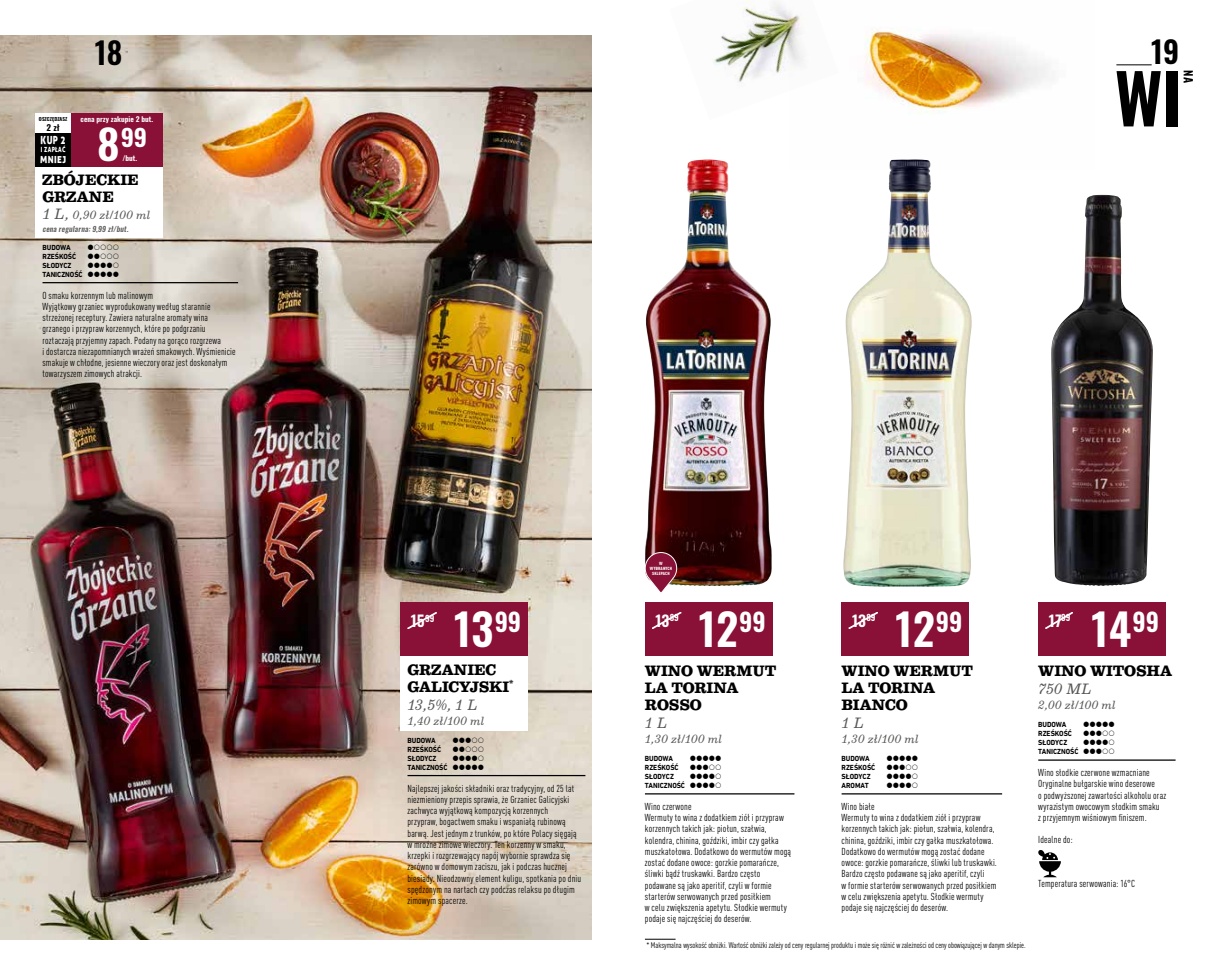
<style>
.page{position:relative;width:1219px;height:975px;background:#fff}
.page>*{position:absolute;margin:0;border:0;box-sizing:border-box;transform-origin:0 0}
.t1{font:600 68.38px "Oswald";color:#000}
.t2{font:600 43.75px "Oswald";letter-spacing:-.06em;color:#fff}
.t3{font:600 30.25px "Oswald";color:#000}
.t4{font:600 25px "Oswald";color:#fff}
.t5{font:600 23.5px "Oswald";color:#fff;scale:1.06 1}
.t6{font:700 15.62px/16.9px "Egizio URWTOT";letter-spacing:-.005em;color:#000}
.t7{font:italic 15.62px "Egizio URWTOT";color:#575756}
.t8{font:600 15.25px "Oswald";letter-spacing:-.06em;color:#fff}
.t9{font:italic 12.5px "Egizio URWTOT";letter-spacing:.01em;color:#575756}
.t10{font:600 11.38px "Oswald";color:#000}
.t11{font:11.12px "Aller Display";color:#fff;scale:.8 1}
.t12{font:condensed 10px/11.2px "DIN Pro";letter-spacing:.02em;color:#000}
.t13{font:9.62px "Aller Display";letter-spacing:.05em;color:#fff;scale:.94 1}
.t14{font:600 8.75px "Oswald";color:#fff}
.t15{font:600 8.38px "Oswald";color:#000;scale:1.06 1}
.t16{font:condensed 8.12px "DIN Pro";color:#000}
.t17{font:700 7.5px/9px "DIN Next LT Pro";letter-spacing:-.005em;color:#000;scale:.95 1}
.t18{font:italic 500 7.5px "Oswald";color:#575756}
.t19{font:600 7px "Oswald";color:#fff;scale:1.06 1}
.t20{font:7px "Aller Display";letter-spacing:.05em;color:#fff;scale:.8 1}
.t21{font:600 4.88px "Oswald";color:#000;scale:1.06 1}
.t22{font:900 condensed 4.5px/5.1px "DIN Pro";letter-spacing:.025em;color:#fff;text-align:center}
.s1{font-size:41.12px}
.s2{font-size:15.62px}
.s3{font-weight:400;font-style:italic;color:#575756}
</style>
<div class="page">
<hr style="left:645px;top:938px;width:31px;height:1px;background:#000">
<img style="left:0;top:35px;width:592px;height:904px">
<div style="left:35px;top:167px;width:128px;height:71px;background:#fff"></div>
<div style="left:400px;top:656px;width:128px;height:74px;background:#fff"></div>
<img style="left:864px;top:27px;width:184px;height:87px">
<img style="left:713px;top:0;width:91px;height:82px">
<img style="left:843px;top:159px;width:129px;height:427px">
<img style="left:1051px;top:195px;width:102px;height:391px">
<img style="left:645px;top:159px;width:127px;height:427px">
<svg style="left:645px;top:552px;width:32px;height:40px"></svg>
<hr style="left:43px;top:282px;width:195px;height:1px;background:#000">
<hr style="left:407px;top:774px;width:178px;height:2px;background:#000">
<hr style="left:842px;top:793px;width:160px;height:1px;background:#000">
<hr style="left:1038px;top:759px;width:137px;height:1px;background:#000">
<svg style="left:1038px;top:850px;width:23px;height:27px"></svg>
<hr style="left:645px;top:793px;width:149px;height:1px;background:#000">
<div style="left:842px;top:602px;width:127px;height:54px;background:#891037"></div>
<svg style="left:849px;top:612px;width:29px;height:16px"></svg>
<div style="left:645px;top:602px;width:127px;height:54px;background:#891037"></div>
<svg style="left:652px;top:612px;width:29px;height:16px"></svg>
<div style="left:71px;top:113px;width:92px;height:54px;background:#891037"></div>
<div style="left:35px;top:113px;width:36px;height:54px;background:#000"></div>
<div style="left:35px;top:113px;width:36px;height:20px;background:#fff"></div>
<div style="left:1038px;top:602px;width:128px;height:54px;background:#891037"></div>
<svg style="left:1045px;top:612px;width:28px;height:16px"></svg>
<div style="left:400px;top:603px;width:128px;height:53px;background:#891037"></div>
<svg style="left:407px;top:612px;width:30px;height:16px"></svg>
<hr style="left:1116px;top:64px;width:36px;height:1px;background:#000">
<svg style="left:88px;top:244px;width:30px;height:33px"></svg>
<svg style="left:453px;top:737px;width:30px;height:32px"></svg>
<h3 class="t3" style="left:93px;top:32px;width:31px">18</h3>
<p class="t21" style="left:39px;top:115px;width:28px">OSZCZĘDZASZ</p>
<p class="t15" style="left:47px;top:121px;width:14px">2 zł</p>
<p class="t11" style="left:41px;top:133px;width:33px">KUP 2</p>
<p class="t20" style="left:41px;top:145px;width:32px">I ZAPŁAĆ</p>
<p class="t13" style="left:40px;top:154px;width:29px">MNIEJ</p>
<p class="t19" style="left:81px;top:115px;width:70px">cena przy zakupie 2 but.</p>
<h3 class="t5" style="left:97px;top:121px;width:48px"><span class="s1">8</span>99</h3>
<p class="t19" style="left:122px;top:153px;width:15px">/but.</p>
<h3 class="t6" style="left:43px;top:172px;width:98px">ZBÓJECKIE<br>GRZANE</h3>
<p class="t9" style="left:43px;top:208px;width:109px"><span class="s2">1 L,</span> 0,90 zł/100 ml</p>
<p class="t18" style="left:43px;top:225px;width:89px">cenaregularna:9,99 zł/but.</p>
<p class="t17" style="left:43px;top:242px;width:44px">BUDOWA<br>RZEŚKOŚĆ<br>SŁODYCZ<br>TANICZNOŚĆ</p>
<p class="t12" style="left:43px;top:289px;width:195px">O smaku korzennym lub malinowym<br>Wyjątkowy grzaniec wyprodukowany według starannie strzeżonej receptury. Zawiera naturalne aromaty wina grzanego i przypraw korzennych, które po podgrzaniu roztaczają przyjemny zapach. Podany na gorąco rozgrzewa<br>i dostarcza niezapomnianych wrażeń smakowych. Wyśmienicie smakuje w chłodne, jesienne wieczory oraz jest doskonałym towarzyszem zimowych atrakcji.</p>
<h3 class="t3" style="left:1149px;top:31px;width:31px">19</h3>
<p class="t22" style="left:650px;top:560px;width:24px">W<br>WYBRANYCH<br>SKLEPACH</p>
<p class="t10" style="left:1196px;top:70px;width:14px;rotate:90deg">NA</p>
<h1 class="t1" style="left:1114px;top:51px;width:69px">WI</h1>
<p class="t14" style="left:670px;top:611px;width:11px">89</p>
<h2 class="t2" style="left:696px;top:598px;width:71px">12<sup>99</sup></h2>
<h3 class="t8" style="left:851px;top:609px;width:26px">13<sup>89</sup></h3>
<h2 class="t2" style="left:893px;top:598px;width:44px">12</h2>
<p class="t14" style="left:425px;top:611px;width:11px">99</p>
<h2 class="t2" style="left:451px;top:598px;width:71px">13<sup>99</sup></h2>
<h3 class="t8" style="left:410px;top:610px;width:16px">15</h3>
<h3 class="t4" style="left:1133px;top:604px;width:28px">99</h3>
<h3 class="t8" style="left:654px;top:609px;width:16px">13</h3>
<h3 class="t4" style="left:936px;top:604px;width:28px">99</h3>
<h3 class="t8" style="left:1048px;top:609px;width:24px">17<sup>99</sup></h3>
<h2 class="t2" style="left:1088px;top:598px;width:45px">14</h2>
<h3 class="t6" style="left:407px;top:661px;width:107px;line-height:17.4px">GRZANIEC<br>GALICYJSKI<sup>*<br></sup><span class="s3">13,5%, 1 L</span></h3>
<p class="t9" style="left:407px;top:713px;width:78px">1,40 zł/100 ml</p>
<p class="t17" style="left:407px;top:735px;width:44px">BUDOWA<br>RZEŚKOŚĆ<br>SŁODYCZ<br>TANICZNOŚĆ</p>
<p class="t12" style="left:407px;top:782px;width:175px">Najlepszej jakości składniki oraz tradycyjny, od 25 lat niezmieniony przepis sprawia, że Grzaniec Galicyjski zachwyca wyjątkową kompozycją korzennych<br>przypraw, bogactwem smaku i wspaniałą rubinową barwą. Jest jednym z trunków, po które Polacy sięgają w mroźne zimowe wieczory. Ten korzenny w smaku, krzepki i rozgrzewający napój wybornie sprawdza się zarówno w domowym zaciszu, jak i podczas hucznej biesiady. Nieodzowny element kuligu, spotkania po dniu spędzonym na nartach czy podczas relaksu po długim zimowym spacerze.</p>
<h3 class="t6" style="left:645px;top:662px;width:133px">WINO WERMUT<br>LA TORINA<br>ROSSO</h3>
<h3 class="t7" style="left:645px;top:714px;width:23px">1 L</h3>
<p class="t9" style="left:645px;top:731px;width:78px">1,30 zł/100 ml</p>
<p class="t17" style="left:645px;top:753px;width:44px">BUDOWA<br>RZEŚKOŚĆ<br>SŁODYCZ<br>TANICZNOŚĆ</p>
<p class="t12" style="left:645px;top:800px;width:148px">Wino czerwone<br>Wermuty to wina z dodatkiem ziół i przypraw korzennych takich jak: piołun, szałwia, kolendra, chinina, goździki, imbir czy gałka muszkatołowa. Dodatkowo do wermutów mogą zostać dodane owoce: gorzkie pomarańcze, śliwki bądź truskawki. Bardzo często podawane są jako aperitif, czyli w formie starterów serwowanych przed posiłkiem<br>w celu zwiększenia apetytu. Słodkie wermuty podaje się najczęściej do deserów.</p>
<h3 class="t6" style="left:842px;top:662px;width:133px">WINO WERMUT<br>LA TORINA<br>BIANCO</h3>
<h3 class="t7" style="left:842px;top:714px;width:23px">1 L</h3>
<p class="t9" style="left:842px;top:731px;width:78px">1,30 zł/100 ml</p>
<p class="t17" style="left:842px;top:753px;width:37px">BUDOWA<br>RZEŚKOŚĆ<br>SŁODYCZ<br>AROMAT</p>
<p class="t12" style="left:842px;top:800px;width:157px">Wino białe<br>Wermuty to wina z dodatkiem ziół i przypraw korzennych takich jak: piołun, szałwia, kolendra, chinina, goździki, imbir czy gałka muszkatołowa.<br>Dodatkowo do wermutów mogą zostać dodane owoce: gorzkie pomarańcze, śliwki lub truskawki.<br>Bardzo często podawane są jako aperitif, czyli<br>w formie starterów serwowanych przed posiłkiem w celu zwiększenia apetytu. Słodkie wermuty podaje się najczęściej do deserów.</p>
<p class="t16" style="left:646px;top:939px;width:381px">* Maksymalna wysokość obniżki. Wartość obniżki zależy od ceny regularnej produktu i może się różnić w zależności od ceny obowiązującej w danym sklepie.</p>
<h3 class="t6" style="left:1038px;top:662px;width:135px">WINO WITOSHA</h3>
<h3 class="t7" style="left:1038px;top:680px;width:54px">750 ML</h3>
<p class="t9" style="left:1038px;top:698px;width:78px">2,00 zł/100 ml</p>
<p class="t17" style="left:1038px;top:720px;width:44px">BUDOWA<br>RZEŚKOŚĆ<br>SŁODYCZ<br>TANICZNOŚĆ</p>
<p class="t12" style="left:1038px;top:766px;width:129px">Wino słodkie czerwone wzmacniane Oryginalne bułgarskie wino deserowe<br>o podwyższonej zawartości alkoholu oraz wyrazistym owocowym słodkim smaku<br>z przyjemnym wiśniowym finiszem.</p>
<p class="t12" style="left:1038px;top:833px;width:36px">Idealne do:</p>
<p class="t12" style="left:1038px;top:877px;width:98px">Temperatura serwowania: 16°C</p>
</div>
